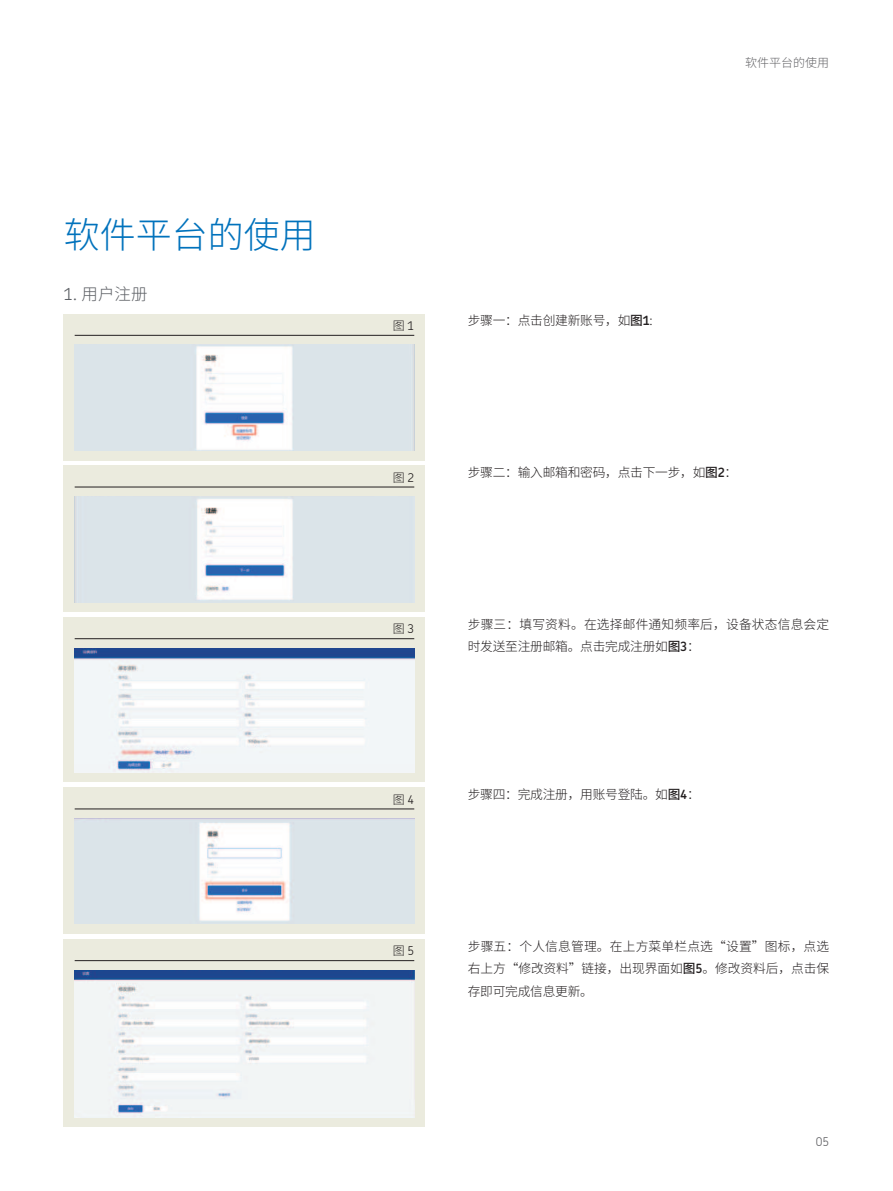
<style>
.page{position:relative;width:893px;height:1191px;background:#fff}
.page>*{position:absolute;margin:0;border:0;box-sizing:border-box;transform-origin:0 0}
.t1{font:300 36px "Source Han Sans CN";color:#0072bc}
.t2{font:300 16.5px "Source Han Sans CN";color:#5c5f64}
.t3{font:300 12.75px/22.5px "Source Han Sans CN";letter-spacing:-.01em;color:#231f20;text-align:justify}
.t4{font:300 12.75px/22.5px "Source Han Sans CN";letter-spacing:.015em;color:#231f20}
.t5{font:300 12px "Source Han Sans CN";color:#231f20}
.t6{font:300 12px "Source Han Sans CN";color:#636366}
.t7{font:300 12px "SKF Chevin";color:#636366}
.s1{font-family:"SKF Chevin"}
.s2{font-weight:500}
.s3{font-family:"SKF Chevin OT";font-weight:600}
</style>
<div class="page">
<div style="left:64px;top:314px;width:361px;height:146px;background:#ebebde"></div>
<img style="left:75px;top:345px;width:339px;height:105px">
<hr style="left:75px;top:335px;width:339px;height:1px;background:#231f20">
<div style="left:64px;top:466px;width:361px;height:146px;background:#ebebde"></div>
<hr style="left:75px;top:486px;width:339px;height:1px;background:#231f20">
<img style="left:75px;top:496px;width:339px;height:106px">
<div style="left:64px;top:617px;width:361px;height:165px;background:#ebebde"></div>
<hr style="left:75px;top:638px;width:339px;height:1px;background:#231f20">
<img style="left:75px;top:648px;width:339px;height:124px">
<div style="left:64px;top:788px;width:361px;height:146px;background:#ebebde"></div>
<hr style="left:75px;top:808px;width:339px;height:1px;background:#231f20">
<img style="left:75px;top:818px;width:339px;height:106px">
<div style="left:64px;top:939px;width:361px;height:188px;background:#ebebde"></div>
<hr style="left:75px;top:960px;width:339px;height:1px;background:#231f20">
<img style="left:75px;top:970px;width:339px;height:147px">
<h1 class="t1" style="left:64px;top:216px;width:253px">软件平台的使用</h1>
<p class="t2" style="left:64px;top:285px;width:85px"><span class="s1">1.</span> 用户注册</p>
<p class="t6" style="left:745px;top:56px;width:86px">软件平台的使用</p>
<p class="t5" style="left:393px;top:319px;width:23px">图 <span class="s1">1</span></p>
<p class="t3" style="left:468px;top:309px;width:187px">步骤一：点击创建新账号，如<span class="s2">图</span><span class="s3">1</span>:</p>
<p class="t5" style="left:393px;top:471px;width:23px">图 <span class="s1">2</span></p>
<p class="t3" style="left:468px;top:461px;width:271px">步骤二：输入邮箱和密码，点击下一步，如<span class="s2">图</span><span class="s3">2</span>：</p>
<p class="t5" style="left:393px;top:623px;width:23px">图 <span class="s1">3</span></p>
<p class="t4" style="left:468px;top:612px;width:363px">步骤三：填写资料。在选择邮件通知频率后，设备状态信息会定时发送至注册邮箱。点击完成注册如<span class="s2">图</span><span class="s3">3</span>：</p>
<p class="t5" style="left:393px;top:793px;width:23px">图 <span class="s1">4</span></p>
<p class="t3" style="left:468px;top:783px;width:234px">步骤四：完成注册，用账号登陆。如<span class="s2">图</span><span class="s3">4</span>：</p>
<p class="t5" style="left:393px;top:944px;width:23px">图 <span class="s1">5</span></p>
<p class="t3" style="left:468px;top:934px;width:363px">步骤五：个人信息管理。在上方菜单栏点选“设置”图标，点选右上方“修改资料”链接，出现界面如<span class="s2">图</span><span class="s3">5</span>。修改资料后，点击保存即可完成信息更新。</p>
<p class="t7" style="left:816px;top:1135px;width:15px">05</p>
</div>
